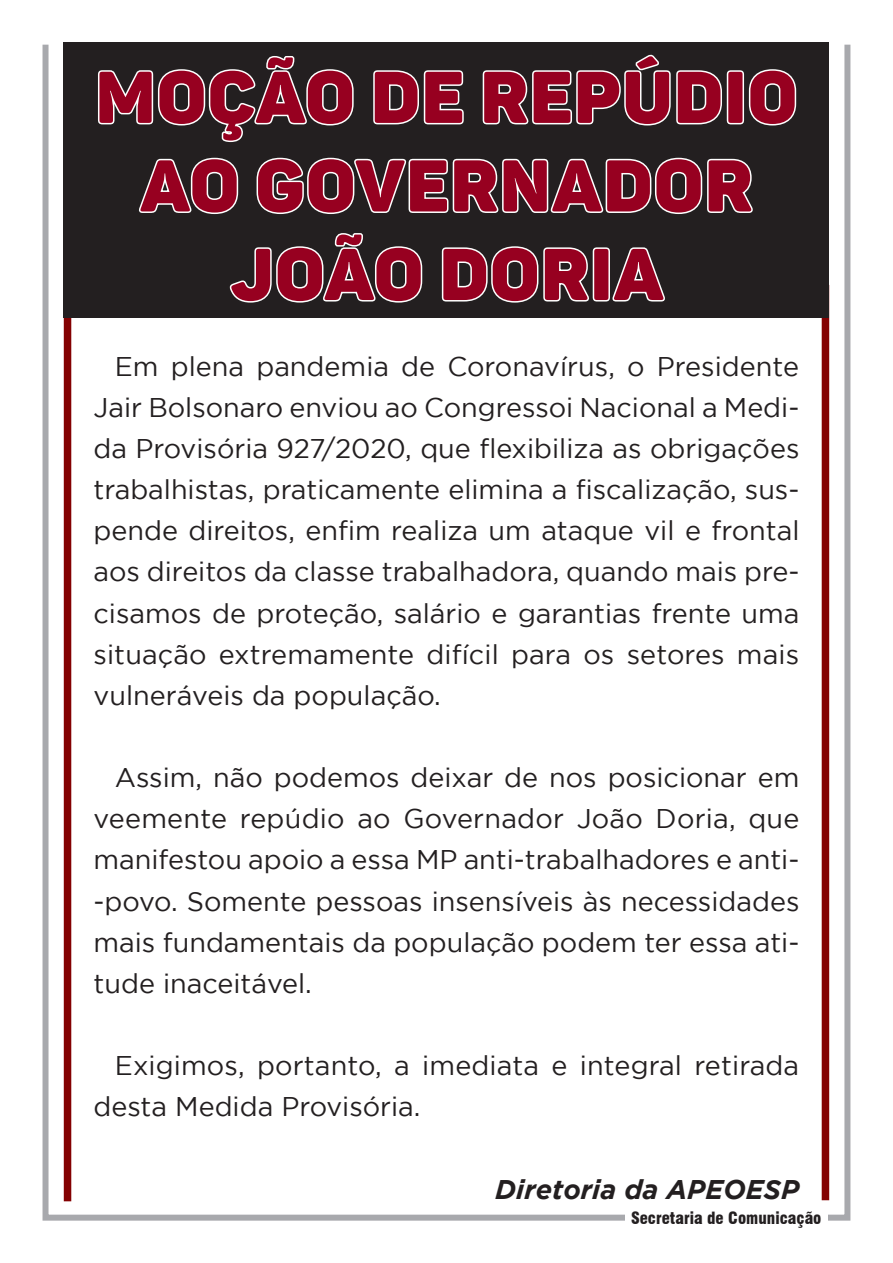
<style>
.page{position:relative;width:893px;height:1263px;background:#fff}
.page>*{position:absolute;margin:0;border:0;box-sizing:border-box;transform-origin:0 0}
.Corpo_do_texto{font:72px/88.5px "Panton Black Caps";letter-spacing:.025em;color:#970020;text-align:center}
.Corpo_do_texto-2{font:27px/41.1px "Gotham";color:#231f20;text-align:justify}
.Corpo_do_texto-3{font:italic 700 27px "Gotham";color:#231f20}
.t1{font:900 condensed 16.5px "Swiss 721 BT";color:#231f20}
</style>
<div class="page">
<div style="left:822px;top:285px;width:7px;height:915px;background:#840102"></div>
<div style="left:43px;top:42px;width:807px;height:1178px;border:6px solid #a8a9ad"></div>
<div style="left:625px;top:1210px;width:202px;height:18px;background:#fff"></div>
<div style="left:64px;top:286px;width:7px;height:915px;background:#840102"></div>
<div style="left:64px;top:42px;width:765px;height:276px;background:#231f20"></div>
<svg style="left:98px;top:56px;width:256px;height:87px"></svg>
<svg style="left:373px;top:70px;width:91px;height:55px"></svg>
<svg style="left:482px;top:54px;width:240px;height:72px"></svg>
<div style="left:727px;top:70px;width:17px;height:54px;border:3px solid #fff;border-radius:3px"></div>
<svg style="left:748px;top:69px;width:49px;height:57px"></svg>
<svg style="left:140px;top:157px;width:99px;height:57px"></svg>
<svg style="left:256px;top:157px;width:497px;height:57px"></svg>
<svg style="left:229px;top:233px;width:194px;height:70px"></svg>
<svg style="left:441px;top:246px;width:148px;height:57px"></svg>
<div style="left:593px;top:247px;width:17px;height:54px;border:3px solid #fff;border-radius:3px"></div>
<svg style="left:614px;top:247px;width:51px;height:55px"></svg>
<p class="Corpo_do_texto" style="left:96px;top:52px;width:703px">MOÇÃO DE REPÚDIO<br>AO GOVERNADOR<br>JOÃO DORIA</p>
<p class="Corpo_do_texto-2" style="left:94px;top:345px;width:707px;text-indent:21px">Em plena pandemia de Coronavírus, o Presidente Jair Bolsonaro enviou ao Congressoi Nacional a Medi&shy;da Provisória 927/2020, que flexibiliza as obrigações trabalhistas, praticamente elimina a fiscalização, sus&shy;pende direitos, enfim realiza um ataque vil e frontal aos direitos da classe trabalhadora, quando mais pre&shy;cisamos de proteção, salário e garantias frente uma situação extremamente difícil para os setores mais vulneráveis da população.</p>
<p class="Corpo_do_texto-2" style="left:94px;top:757px;width:707px;text-indent:21px">Assim, não podemos deixar de nos posicionar em veemente repúdio ao Governador João Doria, que manifestou apoio a essa MP anti-trabalhadores e anti--povo. Somente pessoas insensíveis às necessidades mais fundamentais da população podem ter essa ati&shy;tude inaceitável.</p>
<p class="Corpo_do_texto-2" style="left:94px;top:1045px;width:707px;text-indent:21px">Exigimos, portanto, a imediata e integral retirada desta Medida Provisória.</p>
<p class="Corpo_do_texto-3" style="left:495px;top:1173px;width:306px">Diretoria da APEOESP</p>
<p class="t1" style="left:631px;top:1208px;width:192px">Secretaria de Comunicação</p>
</div>
